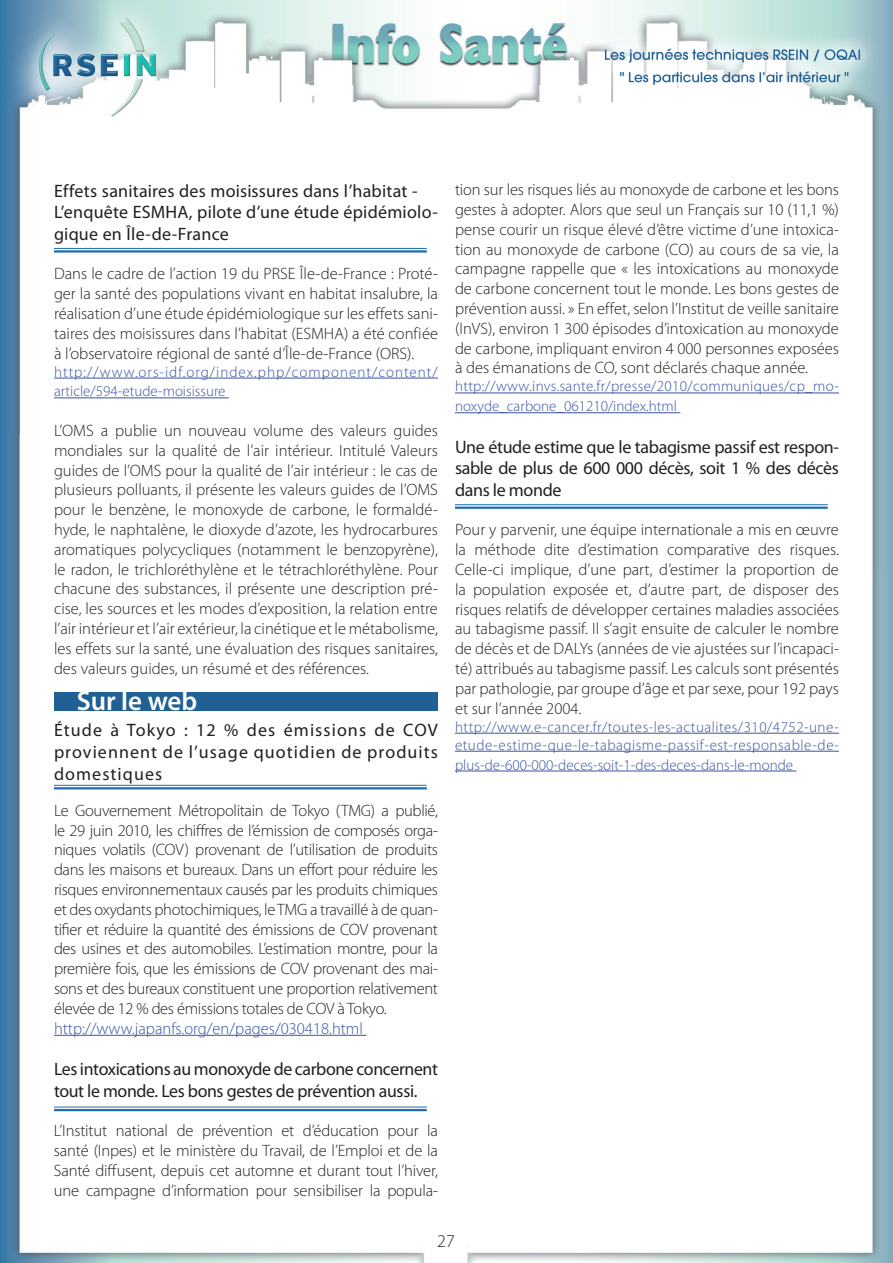
<style>
.page{position:relative;width:893px;height:1263px;background:#fff}
.page>*{position:absolute;margin:0;border:0;box-sizing:border-box;transform-origin:0 0}
.t1{font:600 27.3px "Myriad Pro";color:#fff}
.t2{font:18px/21.6px "Myriad Pro";letter-spacing:.005em;color:#231f20;text-align:justify}
.t3{font:18px/21.6px "Myriad Pro";letter-spacing:-.02em;color:#231f20}
.t4{font:300 18px "Myriad Pro";color:#231f20}
.t5{font:300 16.5px/19.8px "Myriad Pro";color:#231f20;text-align:justify}
.t6{font:300 16.5px "Myriad Pro";color:#3853a3}
.t7{font:300 15px/19.8px "Myriad Pro";letter-spacing:.025em;color:#3853a3}
.t8{font:300 15px/19.8px "Myriad Pro";letter-spacing:.065em;color:#3853a3}
.t9{font:300 15px "Myriad Pro";color:#3853a3}
</style>
<div class="page">
<img style="left:0;top:0;width:893px;height:1263px">
<div style="left:54px;top:692px;width:383px;height:18px;background:#206094"></div>
<hr style="left:54px;top:378px;width:384px;height:1px;background:#3853a3">
<hr style="left:54px;top:397px;width:175px;height:1px;background:#3853a3">
<hr style="left:54px;top:1035px;width:313px;height:1px;background:#3853a3">
<hr style="left:455px;top:393px;width:384px;height:1px;background:#3853a3">
<hr style="left:455px;top:412px;width:225px;height:1px;background:#3853a3">
<hr style="left:455px;top:733px;width:384px;height:1px;background:#3853a3">
<hr style="left:455px;top:751px;width:384px;height:1px;background:#3853a3">
<hr style="left:455px;top:771px;width:341px;height:1px;background:#3853a3">
<hr style="left:54px;top:248px;width:373px;height:1px;background:#1d6cb6">
<hr style="left:54px;top:250px;width:373px;height:3px;background:#1d6cb6">
<hr style="left:455px;top:504px;width:373px;height:1px;background:#1d6cb6">
<hr style="left:455px;top:507px;width:373px;height:2px;background:#1d6cb6">
<hr style="left:54px;top:785px;width:373px;height:1px;background:#1d6cb6">
<hr style="left:54px;top:787px;width:373px;height:2px;background:#1d6cb6">
<hr style="left:54px;top:1107px;width:373px;height:1px;background:#1d6cb6">
<hr style="left:54px;top:1109px;width:373px;height:2px;background:#1d6cb6">
<p class="t2" style="left:54px;top:179px;width:385px;text-align:left">Effets sanitaires des moisissures dans l’habitat -<br>L’enquête ESMHA, pilote d’une étude épidémiolo&shy;gique en Île-de-France</p>
<p class="t5" style="left:54px;top:264px;width:385px">Dans le cadre de l’action 19 du PRSE Île-de-France : Proté&shy;ger la santé des populations vivant en habitat insalubre, la réalisation d’une étude épidémiologique sur les effets sani&shy;taires des moisissures dans l’habitat (ESMHA) a été confiée à l’observatoire régional de santé d’Île-de-France (ORS).</p>
<p class="t8" style="left:54px;top:361px;width:385px">http://www.ors-idf.org/index.php/component/content/ article/594-etude-moisissure</p>
<p class="t5" style="left:54px;top:420px;width:385px">L’OMS a publie un nouveau volume des valeurs guides mondiales sur la qualité de l’air intérieur. Intitulé Valeurs guides de l’OMS pour la qualité de l’air intérieur : le cas de plusieurs polluants, il présente les valeurs guides de l’OMS pour le benzène, le monoxyde de carbone, le formaldé&shy;hyde, le naphtalène, le dioxyde d’azote, les hydrocarbures aromatiques polycycliques (notamment le benzopyrène), le radon, le trichloréthylène et le tétrachloréthylène. Pour chacune des substances, il présente une description pré&shy;cise, les sources et les modes d’exposition, la relation entre l’air intérieur et l’air extérieur, la cinétique et le métabolisme, les effets sur la santé, une évaluation des risques sanitaires, des valeurs guides, un résumé et des références.</p>
<h1 class="t1" style="left:77px;top:684px;width:122px">Sur le web</h1>
<p class="t2" style="left:54px;top:719px;width:385px">Étude à Tokyo : 12 % des émissions de COV proviennent de l’usage quotidien de produits domestiques</p>
<p class="t5" style="left:54px;top:800px;width:386px">Le Gouvernement Métropolitain de Tokyo (TMG) a publié, le 29 juin 2010, les chiffres de l’émission de composés orga&shy;niques volatils (COV) provenant de l’utilisation de produits dans les maisons et bureaux. Dans un effort pour réduire les risques environnementaux causés par les produits chimiques et des oxydants photochimiques, le TMG a travaillé à de quan&shy;tifier et réduire la quantité des émissions de COV provenant des usines et des automobiles. L’estimation montre, pour la première fois, que les émissions de COV provenant des mai&shy;sons et des bureaux constituent une proportion relativement élevée de 12 % des émissions totales de COV à Tokyo.</p>
<p class="t6" style="left:54px;top:1018px;width:310px">http://www.japanfs.org/en/pages/030418.html</p>
<p class="t3" style="left:54px;top:1058px;width:385px">Les intoxications au monoxyde de carbone concernent tout le monde. Les bons gestes de prévention aussi.</p>
<p class="t5" style="left:54px;top:1121px;width:386px">L’Institut national de prévention et d’éducation pour la santé (Inpes) et le ministère du Travail, de l’Emploi et de la Santé diffusent, depuis cet automne et durant tout l’hiver, une campagne d’information pour sensibiliser la popula-</p>
<p class="t5" style="left:455px;top:180px;width:385px">tion sur les risques liés au monoxyde de carbone et les bons gestes à adopter. Alors que seul un Français sur 10 (11,1 %) pense courir un risque élevé d’être victime d’une intoxica&shy;tion au monoxyde de carbone (CO) au cours de sa vie, la campagne rappelle que « les intoxications au monoxyde de carbone concernent tout le monde. Les bons gestes de prévention aussi. » En effet, selon l’Institut de veille sanitaire (InVS), environ 1 300 épisodes d’intoxication au monoxyde de carbone, impliquant environ 4 000 personnes exposées à des émanations de CO, sont déclarés chaque année.</p>
<p class="t7" style="left:455px;top:376px;width:385px">http://www.invs.sante.fr/presse/2010/communiques/cp_mo&shy;noxyde_carbone_061210/index.html</p>
<p class="t2" style="left:455px;top:435px;width:385px">Une étude estime que le tabagisme passif est respon&shy;sable de plus de 600 000 décès, soit 1 % des décès dans le monde</p>
<p class="t5" style="left:455px;top:520px;width:385px">Pour y parvenir, une équipe internationale a mis en œuvre la méthode dite d’estimation comparative des risques.<br>Celle-ci implique, d’une part, d’estimer la proportion de la population exposée et, d’autre part, de disposer des risques relatifs de développer certaines maladies associées au tabagisme passif. Il s’agit ensuite de calculer le nombre de décès et de DALYs (années de vie ajustées sur l’incapaci&shy;té) attribués au tabagisme passif. Les calculs sont présentés par pathologie, par groupe d’âge et par sexe, pour 192 pays et sur l’année 2004.</p>
<p class="t7" style="left:455px;top:717px;width:385px;line-height:18px">http://www.e-cancer.fr/toutes-les-actualites/310/4752-une&shy;etude-estime-que-le-tabagisme-passif-est-responsable-de-</p>
<p class="t9" style="left:455px;top:755px;width:340px">plus-de-600-000-deces-soit-1-des-deces-dans-le-monde</p>
<p class="t4" style="left:437px;top:1230px;width:19px">27</p>
</div>
